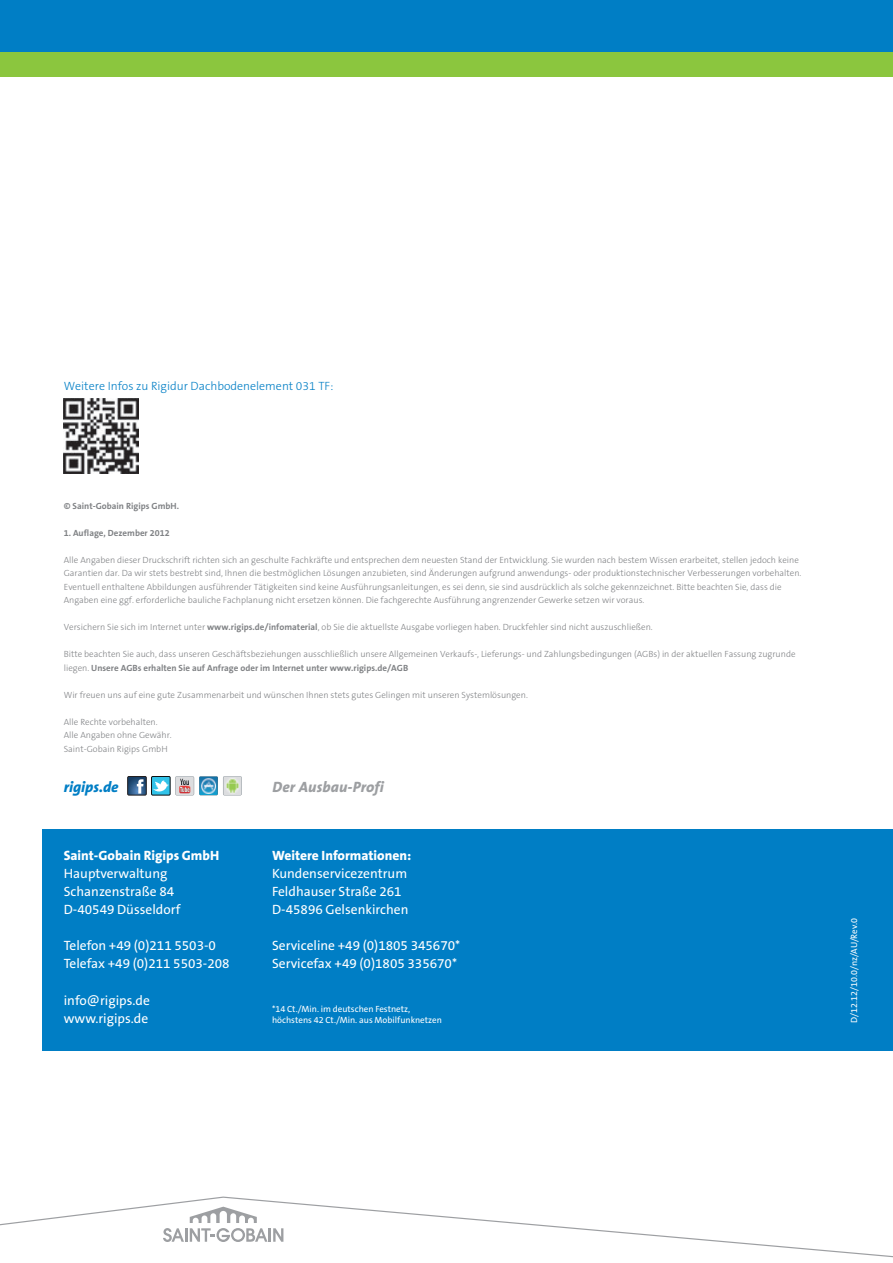
<style>
.page{position:relative;width:893px;height:1263px;background:#fff}
.page>*{position:absolute;margin:0;border:0;box-sizing:border-box;transform-origin:0 0}
.t1{font:italic 800 15px "The Sans B8";letter-spacing:.01em;color:#9d9fa2}
.t2{font:italic 800 15px "The Sans B8";color:#007ec5}
.t3{font:13.5px/18px "The Sans B5 Plain";color:#fff}
.t4{font:800 13.5px "The Sans B8";color:#fff}
.t5{font:300 12px "The Sans B3";color:#007ec5}
.t6{font:300 9px/13.5px "The Sans B3";color:#808285}
.t7{font:700 9px "The Sans B7";color:#808285}
.t8{font:9px/10.8px "The Sans B5 Plain";color:#fff}
.s1{font-family:"The Sans B7";font-weight:700}
.s2{font-family:"The Sans B3";font-weight:300}
</style>
<div class="page">
<div style="left:43px;top:829px;width:850px;height:221px;background:#007ec5"></div>
<svg style="left:0;top:1196px;width:893px;height:62px"></svg>
<svg style="left:128px;top:776px;width:18px;height:19px"></svg>
<div style="left:152px;top:776px;width:18px;height:19px;background:#31c3e9"></div>
<div style="left:151px;top:776px;width:19px;height:19px;border:1px solid #0d1012"></div>
<svg style="left:153px;top:780px;width:16px;height:14px"></svg>
<svg style="left:175px;top:776px;width:67px;height:19px"></svg>
<div style="left:0;top:51px;width:893px;height:26px;background:#8bc63e"></div>
<div style="left:0;top:0;width:893px;height:51px;background:#007ec5"></div>
<img style="left:64px;top:399px;width:74px;height:74px">
<h3 class="t5" style="left:64px;top:379px;width:271px">Weitere Infos zu Rigidur Dachbodenelement 031 TF:</h3>
<p class="t7" style="left:64px;top:501px;width:117px">© Saint-Gobain Rigips GmbH.</p>
<p class="t7" style="left:64px;top:528px;width:107px">1. Auflage, Dezember 2012</p>
<p class="t6" style="left:64px;top:553px;width:739px">Alle Angaben dieser Druckschrift richten sich an geschulte Fachkräfte und entsprechen dem neuesten Stand der Entwicklung. Sie wurden nach bestem Wissen erarbeitet, stellen jedoch keine Garantien dar. Da wir stets bestrebt sind, Ihnen die bestmöglichen Lösungen anzubieten, sind Änderungen aufgrund anwendungs- oder produktionstechnischer Verbesserungen vorbehalten.<br>Eventuell enthaltene Abbildungen ausführender Tätigkeiten sind keine Ausführungsanleitungen, es sei denn, sie sind ausdrücklich als solche gekennzeichnet. Bitte beachten Sie, dass die Angaben eine ggf. erforderliche bauliche Fachplanung nicht ersetzen können. Die fachgerechte Ausführung angrenzender Gewerke setzen wir voraus.</p>
<p class="t6" style="left:64px;top:621px;width:590px">Versichern Sie sich im Internet unter <span class="s1">www.rigips.de/infomaterial</span>, ob Sie die aktuellste Ausgabe vorliegen haben. Druckfehler sind nicht auszuschließen.</p>
<p class="t6" style="left:64px;top:648px;width:733px">Bitte beachten Sie auch, dass unseren Geschäftsbeziehungen ausschließlich unsere Allgemeinen Verkaufs-, Lieferungs- und Zahlungsbedingungen (AGBs) in der aktuellen Fassung zugrunde</p>
<p class="t7" style="left:64px;top:663px;width:346px"><span class="s2">liegen.</span> Unsere AGBs erhalten Sie auf Anfrage oder im Internet unter www.rigips.de/AGB</p>
<p class="t6" style="left:64px;top:688px;width:466px">Wir freuen uns auf eine gute Zusammenarbeit und wünschen Ihnen stets gutes Gelingen mit unseren Systemlösungen.</p>
<p class="t6" style="left:64px;top:715px;width:110px">Alle Rechte vorbehalten.<br>Alle Angaben ohne Gewähr.<br>Saint-Gobain Rigips GmbH</p>
<h1 class="t2" style="left:64px;top:779px;width:56px">rigips.de</h1>
<h1 class="t1" style="left:273px;top:779px;width:113px">Der Ausbau-Profi</h1>
<h2 class="t4" style="left:64px;top:849px;width:157px">Saint-Gobain Rigips GmbH</h2>
<h2 class="t3" style="left:64px;top:865px;width:118px">Hauptverwaltung<br>Schanzenstraße 84<br>D-40549 Düsseldorf</h2>
<h2 class="t3" style="left:64px;top:937px;width:167px">Telefon +49 (0)211 5503-0<br>Telefax +49 (0)211 5503-208</h2>
<h2 class="t3" style="left:64px;top:991px;width:88px">info@rigips.de www.rigips.de</h2>
<h2 class="t4" style="left:272px;top:849px;width:141px">Weitere Informationen:</h2>
<h2 class="t3" style="left:272px;top:865px;width:138px">Kundenservicezentrum<br>Feldhauser Straße 261<br>D-45896 Gelsenkirchen</h2>
<h2 class="t3" style="left:272px;top:937px;width:190px">Serviceline +49 (0)1805 345670*<br>Servicefax +49 (0)1805 335670*</h2>
<p class="t8" style="left:272px;top:1004px;width:171px">*14 Ct./Min. im deutschen Festnetz, höchstens 42 Ct./Min. aus Mobilfunknetzen</p>
<p class="t8" style="left:849px;top:1023px;width:106px;rotate:-90deg">D/12.12/10.0/nz/AU/Rev.0</p>
</div>
